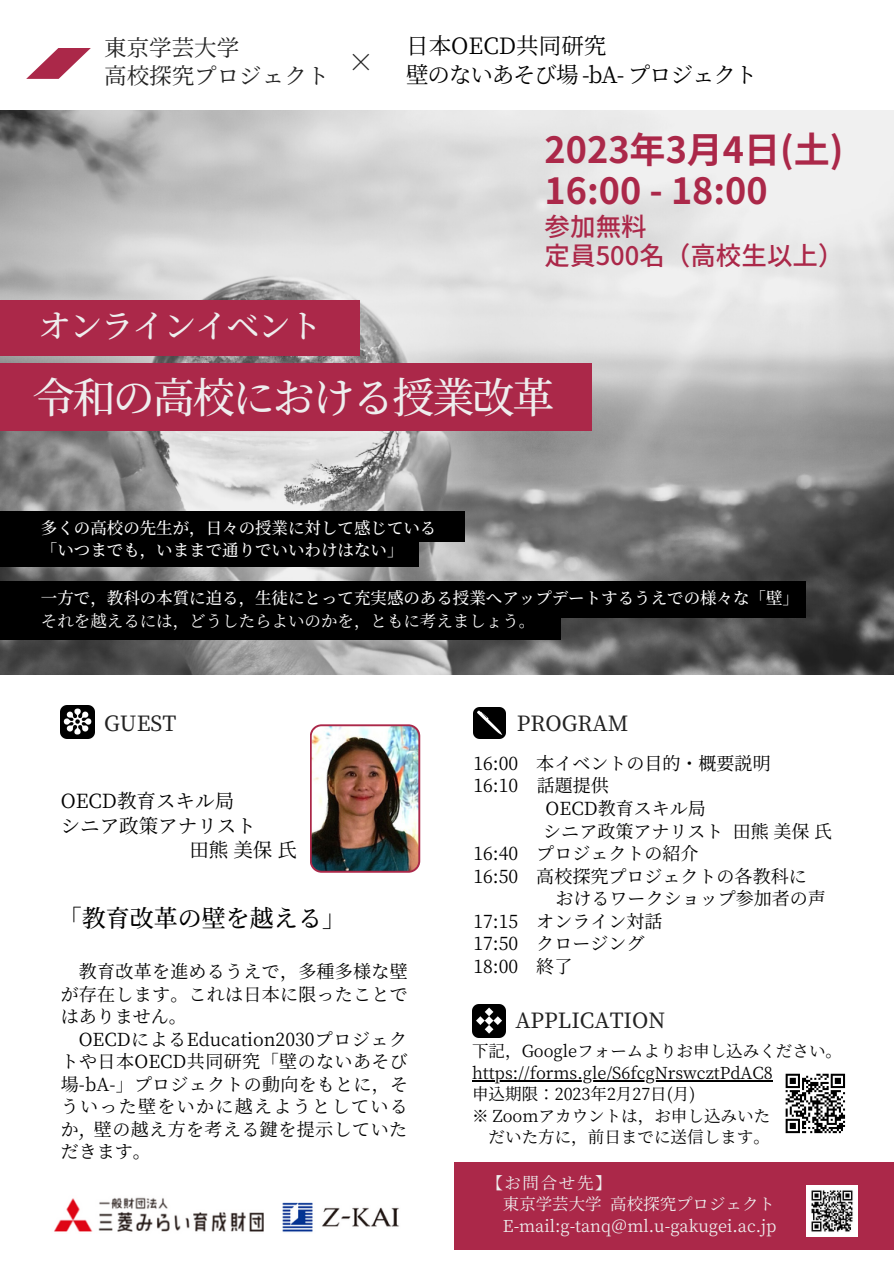
<style>
.page{position:relative;width:894px;height:1264px;background:#fff}
.page>*{position:absolute;margin:0;border:0;box-sizing:border-box;transform-origin:0 0}
.t1{font:500 42px "Source Han Serif JP";letter-spacing:-.05em;color:#eee}
.t2{font:700 36px/40.5px "Noto Sans JP";color:#ab2849}
.t3{font:500 33px "Source Han Serif JP";letter-spacing:-.05em;color:#eee}
.t4{font:27px "Source Han Serif JP";color:#222}
.t5{font:500 25.5px/29.2px "Noto Sans JP";color:#ab2849}
.t6{font:500 24px "Source Han Serif JP";color:#000}
.t7{font:22.5px/29.2px "Source Han Serif JP";letter-spacing:-.05em;color:#000}
.t8{font:22.5px/28.2px "Source Han Serif JP";color:#222}
.t9{font:500 21px "Source Han Serif JP";color:#222}
.t10{font:19.5px "Source Han Serif JP";color:#000}
.t11{font:18px/22.5px "Source Han Serif JP";color:#000}
.t12{font:500 16.5px/22.5px "Source Han Serif JP";color:#fff}
.t13{font:16.5px "Source Han Serif JP";color:#000}
.t14{font:16.5px/21.5px "Source Han Serif JP";color:#eee}
.s1{font-weight:400}
</style>
<div class="page">
<svg style="left:26px;top:48px;width:65px;height:31px"></svg>
<img style="left:0;top:110px;width:893px;height:564px">
<div style="left:0;top:300px;width:359px;height:55px;background:#ab2849"></div>
<div style="left:0;top:363px;width:592px;height:68px;background:#ab2849"></div>
<div style="left:0;top:511px;width:464px;height:30px;background:#000"></div>
<div style="left:0;top:540px;width:418px;height:26px;background:#000"></div>
<div style="left:454px;top:1162px;width:439px;height:87px;background:#ab2849"></div>
<hr style="left:472px;top:1079px;width:300px;height:2px;background:#000">
<img style="left:61px;top:705px;width:33px;height:34px">
<img style="left:472px;top:1004px;width:33px;height:33px">
<svg style="left:785px;top:1073px;width:61px;height:61px"></svg>
<img style="left:473px;top:707px;width:32px;height:32px">
<div style="left:0;top:581px;width:805px;height:36px;background:#000"></div>
<div style="left:0;top:615px;width:560px;height:25px;background:#000"></div>
<img style="left:310px;top:724px;width:110px;height:148px">
<img style="left:54px;top:1197px;width:210px;height:35px">
<img style="left:282px;top:1202px;width:117px;height:30px">
<img style="left:806px;top:1185px;width:51px;height:51px">
<p class="t8" style="left:104px;top:32px;width:227px">東京学芸大学<br>高校探究プロジェクト</p>
<h3 class="t4" style="left:347px;top:41px;width:29px">×</h3>
<h3 class="t3" style="left:38px;top:300px;width:285px">オンラインイベント</h3>
<p class="t7" style="left:406px;top:30px;width:353px">日本OECD共同研究<br>壁のないあそび場 -bA- プロジェクト</p>
<h2 class="t2" style="left:544px;top:128px;width:300px">2023年3月 4日 (土)<br>16:00 - 18:00</h2>
<h3 class="t5" style="left:544px;top:210px;width:300px">参加無料<br>定員500名（高校生以上）</h3>
<h1 class="t1" style="left:33px;top:365px;width:520px">令和の高校における授業改革</h1>
<p class="t12" style="left:41px;top:515px;width:397px">多くの高校の先生が，日々の授業に対して感じている「いつまでも，いままで通りでいいわけはない」</p>
<p class="t12" style="left:41px;top:586px;width:759px">一方で，教科の本質に迫る，生徒にとって充実感のある授業へアップデートするうえでの様々な「壁<span class="s1">」それを越えるには，どうしたらよいのかを，ともに考えましょう。</span></p>
<p class="t9" style="left:104px;top:707px;width:74px">GUEST</p>
<p class="t10" style="left:61px;top:785px;width:175px">OECD教育スキル局</p>
<p class="t10" style="left:61px;top:810px;width:197px">シニア政策アナリスト</p>
<p class="t10" style="left:189px;top:834px;width:107px">田熊美保氏</p>
<h3 class="t6" style="left:58px;top:899px;width:290px">「教育改革の壁を越える」</h3>
<p class="t9" style="left:516px;top:707px;width:113px">PROGRAM</p>
<p class="t11" style="left:473px;top:751px;width:298px">16:00 本イベントの目的・概要説明</p>
<p class="t11" style="left:473px;top:773px;width:137px">16:10 話題提供</p>
<p class="t11" style="left:545px;top:796px;width:162px">OECD教育スキル局</p>
<p class="t11" style="left:543px;top:818px;width:289px">シニア政策アナリスト田熊美保氏</p>
<p class="t11" style="left:473px;top:841px;width:226px">16:40 プロジェクトの紹介</p>
<p class="t11" style="left:473px;top:863px;width:334px">16:50 高校探究プロジェクトの各教科に</p>
<p class="t11" style="left:555px;top:886px;width:272px">おけるワークショップ参加者の声</p>
<p class="t11" style="left:473px;top:908px;width:190px">17:15 オンライン対話</p>
<p class="t11" style="left:473px;top:931px;width:172px">17:50 クロージング</p>
<p class="t11" style="left:79px;top:959px;width:330px">教育改革を進めるうえで，多種多様な壁</p>
<p class="t11" style="left:473px;top:953px;width:100px">18:00 終了</p>
<p class="t11" style="left:61px;top:981px;width:348px">が存在します。これは日本に限ったことではありません。</p>
<p class="t11" style="left:61px;top:1026px;width:349px;text-align:justify;text-indent:18px">OECDによるEducation2030プロジェクトや日本OECD共同研究「壁のないあそび場-bA-」プロジェクトの動向をもとに，そういった壁をいかに越えようとしているか, 壁の越え方を考える鍵を提示していただきます。</p>
<p class="t9" style="left:515px;top:1003px;width:151px">APPLICATION</p>
<p class="t13" style="left:472px;top:1038px;width:371px">下記，Googleフォームよりお申し込みください。</p>
<p class="t13" style="left:472px;top:1059px;width:302px">https://forms.gle/S6fcgNrswcztPdAC8</p>
<p class="t13" style="left:472px;top:1081px;width:225px">申込期限：2023年2月 27日 (月 )</p>
<p class="t13" style="left:472px;top:1102px;width:300px">※ Zoomアカウントは，お申し込みいた</p>
<p class="t13" style="left:488px;top:1124px;width:283px">だいた方に，前日までに送信します。</p>
<p class="t14" style="left:502px;top:1171px;width:275px;text-indent:-16px">【お問合せ先】<br>東京学芸大学高校探究プロジェクト<br>E-mail:g-tanq＠ml.u-gakugei.ac.jp</p>
</div>
